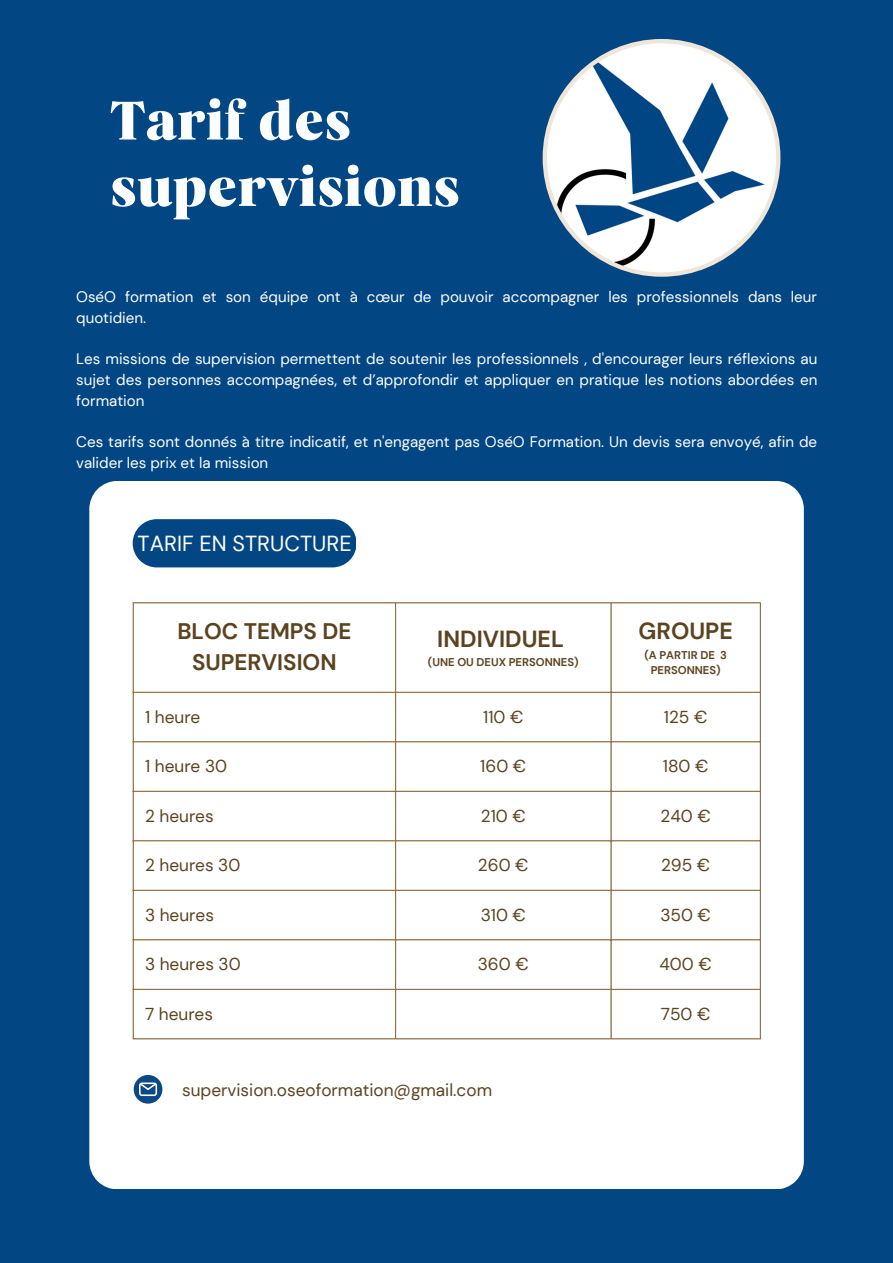
<style>
.page{position:relative;width:893px;height:1263px;background:#024684}
.page>*{position:absolute;margin:0;border:0;box-sizing:border-box;transform-origin:0 0}
.t1{font:55.5px/66.4px "Carelia Upright";color:#fcfdfd}
.t2{font:700 23.25px "DM Sans";color:#5b4320}
.t3{font:700 22.5px/30.9px "DM Sans";color:#5b4320;text-align:center}
.t4{font:21.75px "DM Sans";color:#fff}
.t5{font:17.25px "DM Sans";color:#5b4320}
.t6{font:15.15px/20.8px "DM Sans";color:#fff}
.t7{font:700 11.25px/15.8px "DM Sans";color:#5b4320;text-align:center}
</style>
<div class="page">
<div style="left:89px;top:481px;width:715px;height:707px;background:#fff"></div>
<svg style="left:542px;top:39px;width:238px;height:238px;fill:#fdfdfd"></svg>
<hr style="left:133px;top:603px;width:1px;height:435px;background:#906f3f">
<hr style="left:395px;top:603px;width:1px;height:435px;background:#906f3f">
<hr style="left:610px;top:603px;width:1px;height:435px;background:#906f3f">
<hr style="left:760px;top:603px;width:1px;height:435px;background:#906f3f">
<hr style="left:133px;top:602px;width:628px;height:1px;background:#906f3f">
<hr style="left:133px;top:692px;width:628px;height:1px;background:#906f3f">
<hr style="left:133px;top:741px;width:628px;height:1px;background:#906f3f">
<hr style="left:133px;top:791px;width:628px;height:1px;background:#906f3f">
<hr style="left:133px;top:840px;width:628px;height:1px;background:#906f3f">
<hr style="left:133px;top:890px;width:628px;height:1px;background:#906f3f">
<hr style="left:133px;top:939px;width:628px;height:1px;background:#906f3f">
<hr style="left:133px;top:989px;width:628px;height:1px;background:#906f3f">
<hr style="left:133px;top:1038px;width:628px;height:1px;background:#906f3f">
<div style="left:133px;top:519px;width:223px;height:48px;background:#024684;border-radius:24px"></div>
<svg style="left:134px;top:1075px;width:28px;height:28px"></svg>
<h1 class="t1" style="left:110px;top:87px;width:352px">Tarif des supervisions</h1>
<p class="t6" style="left:76px;top:286px;width:742px">OséO formation et son équipe ont à cœur de pouvoir accompagner les professionnels dans leur quotidien.</p>
<p class="t6" style="left:76px;top:348px;width:743px;text-align:justify">Les missions de supervision permettent de soutenir les professionnels , d'encourager leurs réflexions au sujet des personnes accompagnées, et d’approfondir et appliquer en pratique les notions abordées en formation</p>
<p class="t6" style="left:76px;top:431px;width:742px">Ces tarifs sont donnés à titre indicatif, et n'engagent pas OséO Formation. Un devis sera envoyé, afin de valider les prix et la mission</p>
<h3 class="t4" style="left:138px;top:529px;width:216px">TARIF EN STRUCTURE</h3>
<h3 class="t3" style="left:177px;top:616px;width:175px">BLOC TEMPS DE<br>SUPERVISION</h3>
<h2 class="t2" style="left:437px;top:624px;width:128px">INDIVIDUEL</h2>
<p class="t7" style="left:428px;top:655px;width:152px">(UNE OU DEUX PERSONNES)</p>
<h2 class="t2" style="left:638px;top:616px;width:96px">GROUPE</h2>
<p class="t7" style="left:644px;top:647px;width:84px">(A PARTIR DE 3<br>PERSONNES)</p>
<p class="t5" style="left:145px;top:705px;width:57px">1 heure</p>
<p class="t5" style="left:483px;top:705px;width:42px">110 €</p>
<p class="t5" style="left:664px;top:705px;width:45px">125 €</p>
<p class="t5" style="left:145px;top:755px;width:84px">1 heure 30</p>
<p class="t5" style="left:480px;top:755px;width:47px">160 €</p>
<p class="t5" style="left:663px;top:755px;width:47px">180 €</p>
<p class="t5" style="left:145px;top:804px;width:70px">2 heures</p>
<p class="t5" style="left:481px;top:804px;width:46px">210 €</p>
<p class="t5" style="left:660px;top:804px;width:52px">240 €</p>
<p class="t5" style="left:145px;top:854px;width:97px">2 heures 30</p>
<p class="t5" style="left:478px;top:854px;width:52px">260 €</p>
<p class="t5" style="left:661px;top:854px;width:51px">295 €</p>
<p class="t5" style="left:145px;top:903px;width:70px">3 heures</p>
<p class="t5" style="left:481px;top:903px;width:47px">310 €</p>
<p class="t5" style="left:660px;top:903px;width:52px">350 €</p>
<p class="t5" style="left:145px;top:953px;width:97px">3 heures 30</p>
<p class="t5" style="left:478px;top:953px;width:52px">360 €</p>
<p class="t5" style="left:659px;top:953px;width:54px">400 €</p>
<p class="t5" style="left:145px;top:1002px;width:69px">7 heures</p>
<p class="t5" style="left:661px;top:1002px;width:51px">750 €</p>
<p class="t5" style="left:182px;top:1079px;width:311px">supervision.oseoformation@gmail.com</p>
</div>
